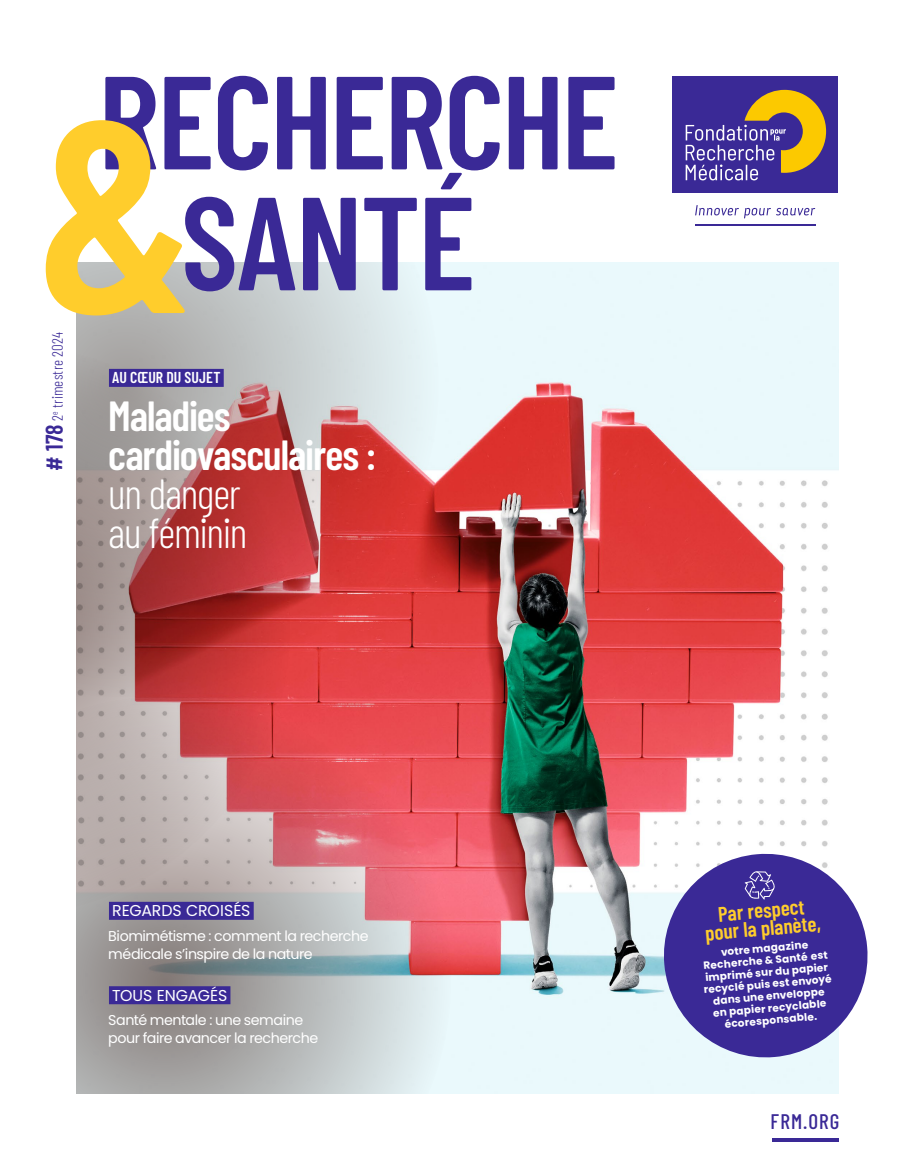
<style>
.page{position:relative;width:915px;height:1170px;background:#fff}
.page>*{position:absolute;margin:0;border:0;box-sizing:border-box;transform-origin:0 0}
.t1{font:600 132.15px/120.9px "Barlow Condensed";letter-spacing:-.02em;color:#3a2996;text-align:center}
.t2{font:600 42px/39px "Barlow Condensed";letter-spacing:-.025em;color:#fff}
.t3{font:300 42px/39px "Barlow Condensed";letter-spacing:-.03em;color:#fff}
.t4{font:600 21px/18px "Barlow Condensed";color:#ffcd2c;text-align:center}
.t5{font:500 21px "Barlow Condensed";letter-spacing:.055em;color:#3a2996}
.t6{font:15.75px "Poppins";letter-spacing:-.005em;color:#fff}
.t7{font:600 15.75px "Barlow Condensed";letter-spacing:.01em;color:#fff}
.t8{font:300 15px "Barlow Condensed";letter-spacing:.015em;color:#3a2996}
.t9{font:14.25px/18px "Poppins";letter-spacing:-.03em;color:#fff}
.t10{font:700 10.5px/12px "Poppins";color:#fff;text-align:center}
.s1{font-weight:600;font-size:24px}
</style>
<div class="page">
<img style="left:439px;top:262px;width:399px;height:831px">
<svg style="left:77px;top:262px;width:362px;height:433px;background:#d58e8e"></svg>
<hr style="left:771px;top:1138px;width:67px;height:3px;background:#3a2996">
<div style="left:672px;top:77px;width:166px;height:116px;background:#3a2996"></div>
<svg style="left:685px;top:90px;width:140px;height:90px"></svg>
<svg style="left:695px;top:205px;width:119px;height:13px"></svg>
<hr style="left:695px;top:224px;width:120px;height:1px;background:#3a2996">
<svg style="left:46px;top:120px;width:139px;height:195px"></svg>
<svg style="left:659px;top:849px;width:209px;height:212px;fill:#3a2996"></svg>
<svg style="left:744px;top:871px;width:31px;height:28px"></svg>
<svg style="left:77px;top:695px;width:374px;height:398px;background:#c39397"></svg>
<div style="left:109px;top:901px;width:144px;height:18px;background:#3a2996"></div>
<div style="left:109px;top:986px;width:121px;height:18px;background:#3a2996"></div>
<svg style="left:77px;top:343px;width:213px;height:573px;background:#b4797b"></svg>
<div style="left:109px;top:369px;width:115px;height:18px;background:#3a2996"></div>
<h3 class="t8" style="left:47px;top:471px;width:141px;rotate:-90deg"><span class="s1"># 178</span> 2<sup>e</sup> trimestre 2024</h3>
<h1 class="t1" style="left:98px;top:53px;width:522px">RECHERCHE<br>SANTÉ</h1>
<h3 class="t7" style="left:112px;top:366px;width:110px">AU CŒUR DU SUJET</h3>
<h2 class="t2" style="left:108px;top:393px;width:269px">Maladies cardiovasculaires :</h2>
<h2 class="t3" style="left:108px;top:471px;width:140px">un danger au féminin</h2>
<h3 class="t6" style="left:112px;top:901px;width:140px">REGARDS CROISÉS</h3>
<h3 class="t9" style="left:108px;top:926px;width:262px">Biomimétisme : comment la recherche médicale s’inspire de la nature</h3>
<h3 class="t6" style="left:112px;top:985px;width:116px">TOUS ENGAGÉS</h3>
<h3 class="t9" style="left:108px;top:1011px;width:211px">Santé mentale : une semaine pour faire avancer la recherche</h3>
<h3 class="t4" style="left:702px;top:904px;width:117px;rotate:-5deg">Par respect pour la planète,</h3>
<p class="t10" style="left:700px;top:947px;width:130px;rotate:-5deg">votre magazine<br>Recherche &amp; Santé est imprimé sur du papier recyclé puis est envoyé dans une enveloppe en papier recyclable écoresponsable.</p>
<h3 class="t5" style="left:770px;top:1105px;width:70px">FRM.ORG</h3>
</div>
